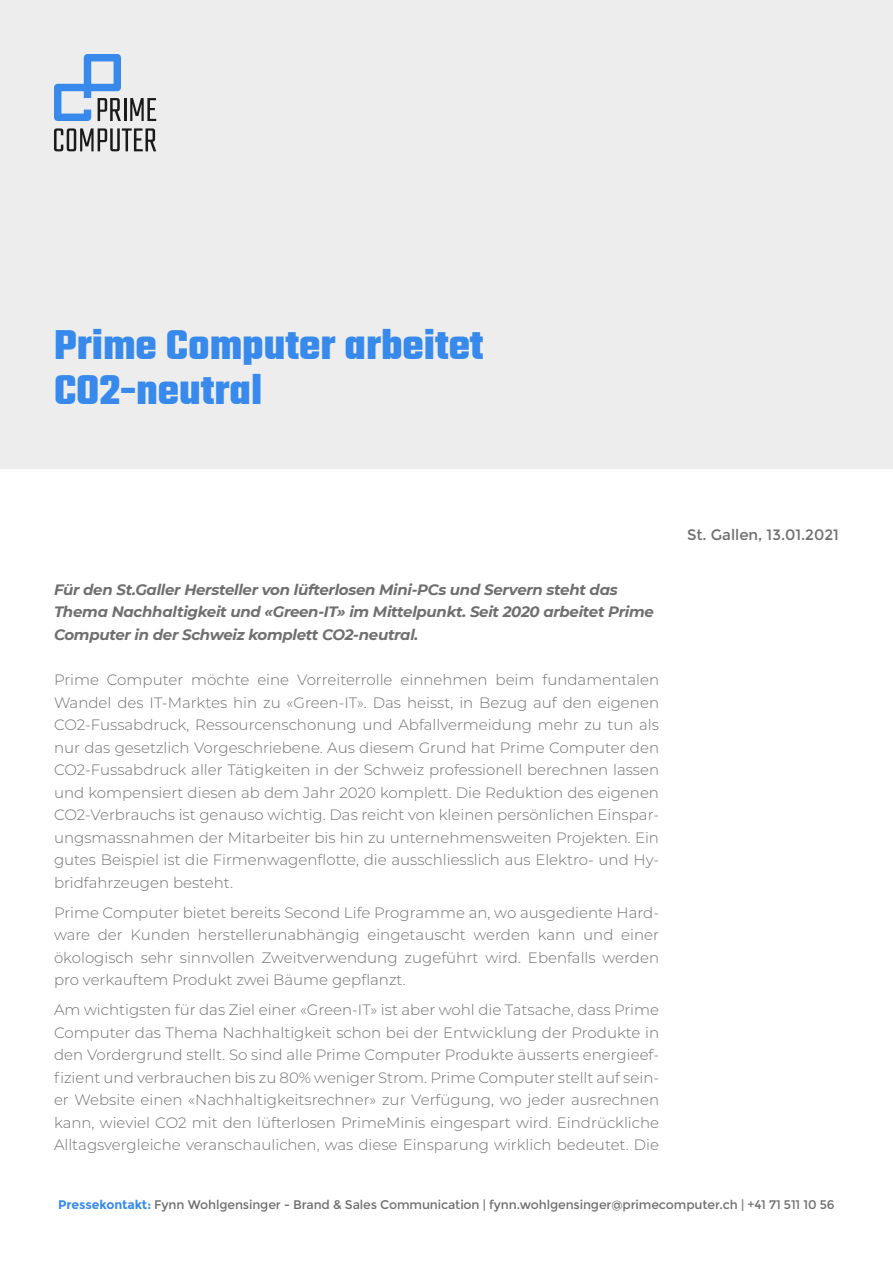
<style>
.page{position:relative;width:893px;height:1263px;background:#fff}
.page>*{position:absolute;margin:0;border:0;box-sizing:border-box;transform-origin:0 0}
.t1{font:700 45px/45px "Teko";color:#3789eb}
.t2{font:300 15px/22.5px "Montserrat";color:#706f6f;text-align:justify}
.t3{font:italic 700 15px/22.5px "Montserrat";letter-spacing:-.02em;color:#706f6f}
.t4{font:15px "Montserrat";color:#706f6f}
.t5{font:12.45px "Montserrat";letter-spacing:-.01em;color:#706f6f}
.s1{font-weight:700;color:#3789eb}
</style>
<div class="page">
<div style="left:0;top:0;width:893px;height:468px;background:#ededed"></div>
<svg style="left:54px;top:54px;width:67px;height:67px"></svg>
<hr style="left:124px;top:98px;width:2px;height:23px;background:#1a1a1a">
<svg style="left:130px;top:98px;width:26px;height:23px"></svg>
<svg style="left:54px;top:128px;width:102px;height:23px"></svg>
<h1 class="t1" style="left:54px;top:326px;width:431px">Prime Computer arbeitet<br>CO2-neutral</h1>
<p class="t3" style="left:54px;top:578px;width:601px">Für den St.Galler Hersteller von lüfterlosen Mini-PCs und Servern steht das<br>Thema Nachhaltigkeit und «Green-IT» im Mittelpunkt. Seit 2020 arbeitet Prime<br>Computer in der Schweiz komplett CO2-neutral.</p>
<p class="t2" style="left:54px;top:668px;width:607px">Prime Computer möchte eine Vorreiterrolle einnehmen beim fundamentalen Wandel des IT-Marktes hin zu «Green-IT». Das heisst, in Bezug auf den eigenen CO2-Fussabdruck, Ressourcenschonung und Abfallvermeidung mehr zu tun als nur das gesetzlich Vorgeschriebene. Aus diesem Grund hat Prime Computer den CO2-Fussabdruck aller Tätigkeiten in der Schweiz professionell berechnen lassen und kompensiert diesen ab dem Jahr 2020 komplett. Die Reduktion des eigenen CO2-Verbrauchs ist genauso wichtig. Das reicht von kleinen persönlichen Einspar&shy;ungsmassnahmen der Mitarbeiter bis hin zu unternehmensweiten Projekten. Ein gutes Beispiel ist die Firmenwagenflotte, die ausschliesslich aus Elektro- und Hy&shy;bridfahrzeugen besteht.</p>
<p class="t2" style="left:54px;top:900px;width:607px">Prime Computer bietet bereits Second Life Programme an, wo ausgediente Hard&shy;ware der Kunden herstellerunabhängig eingetauscht werden kann und einer ökologisch sehr sinnvollen Zweitverwendung zugeführt wird. Ebenfalls werden pro verkauftem Produkt zwei Bäume gepflanzt.</p>
<p class="t2" style="left:54px;top:998px;width:607px">Am wichtigsten für das Ziel einer «Green-IT» ist aber wohl die Tatsache, dass Prime Computer das Thema Nachhaltigkeit schon bei der Entwicklung der Produkte in den Vordergrund stellt. So sind alle Prime Computer Produkte äusserts energieef&shy;fizient und verbrauchen bis zu 80% weniger Strom. Prime Computer stellt auf sein&shy;er Website einen «Nachhaltigkeitsrechner» zur Verfügung, wo jeder ausrechnen kann, wieviel CO2 mit den lüfterlosen PrimeMinis eingespart wird. Eindrückliche Alltagsvergleiche veranschaulichen, was diese Einsparung wirklich bedeutet. Die</p>
<p class="t4" style="left:687px;top:526px;width:153px">St. Gallen, 13.01.2021</p>
<p class="t5" style="left:58px;top:1197px;width:778px"><span class="s1">Pressekontakt:</span> Fynn Wohlgensinger - Brand &amp; Sales Communication | fynn.wohlgensinger@primecomputer.ch | +41 71 511 10 56</p>
</div>
